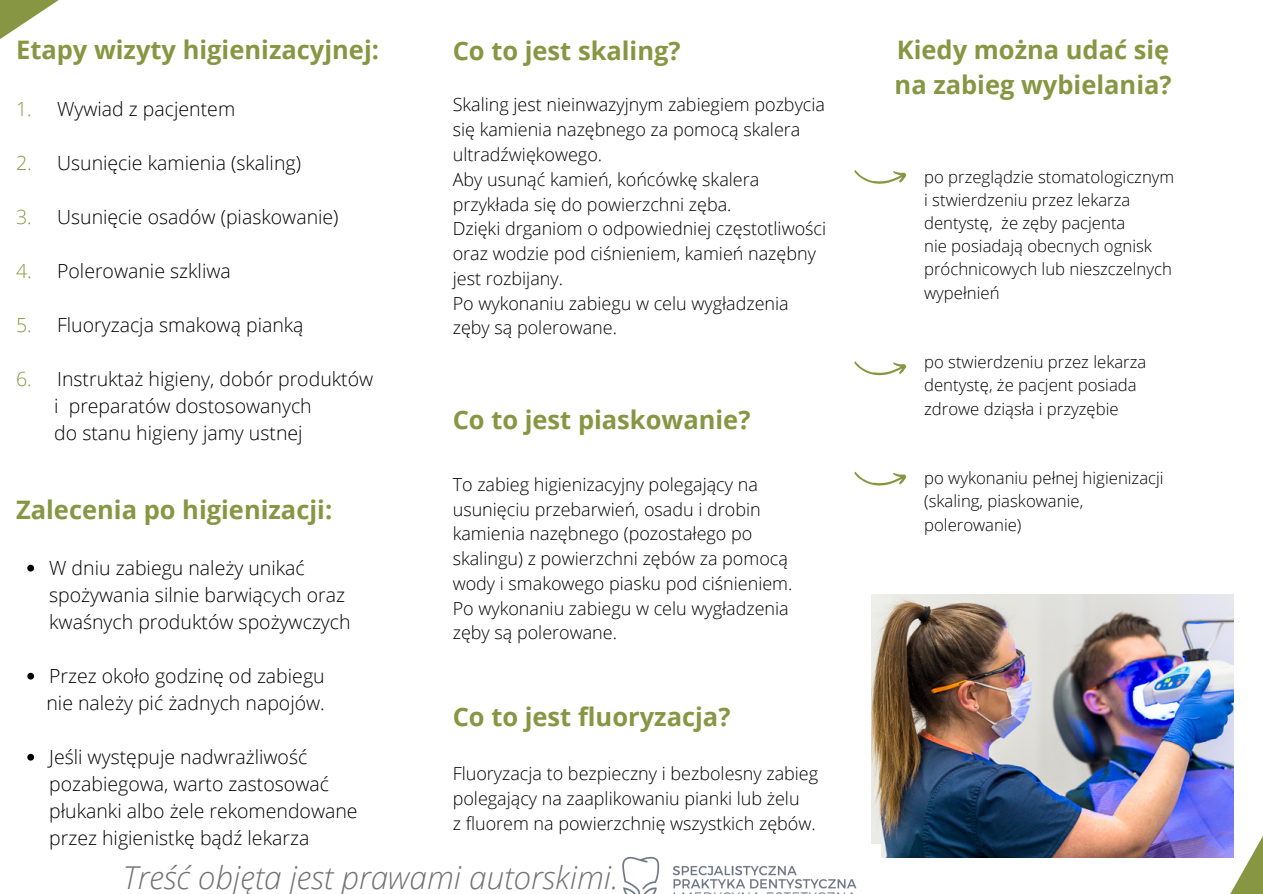
<style>
.page{position:relative;width:1263px;height:894px;background:#fff}
.page>*{position:absolute;margin:0;border:0;box-sizing:border-box;transform-origin:0 0}
.t1{font:italic 300 31.5px "Open Sans";color:#737373}
.t2{font:700 25.5px "Open Sans";color:#879642}
.t3{font:300 19.5px/27px "Open Sans";color:#000}
.t4{font:300 18px/24.8px "Open Sans";color:#000}
.t5{font:300 16.8px/23.1px "Open Sans";color:#000}
.s1{color:#879642}
</style>
<div class="page">
<svg style="left:27px;top:564px;width:7px;height:7px"></svg>
<svg style="left:27px;top:672px;width:7px;height:7px"></svg>
<svg style="left:27px;top:753px;width:7px;height:7px"></svg>
<svg style="left:0;top:0;width:59px;height:39px"></svg>
<svg style="left:854px;top:170px;width:53px;height:14px"></svg>
<svg style="left:854px;top:361px;width:53px;height:14px"></svg>
<svg style="left:854px;top:471px;width:53px;height:15px"></svg>
<img style="left:871px;top:594px;width:363px;height:263px">
<img style="left:1107px;top:726px;width:156px;height:167px">
<img style="left:622px;top:843px;width:258px;height:50px">
<p class="t2" style="left:16px;top:32px;width:364px">Etapy wizyty higienizacyjnej:</p>
<p class="t3" style="left:16px;top:94px;width:221px"><span class="s1">1.</span> Wywiad z pacjentem</p>
<p class="t3" style="left:16px;top:148px;width:286px"><span class="s1">2.</span> Usunięcie kamienia (skaling)</p>
<p class="t3" style="left:16px;top:202px;width:324px"><span class="s1">3.</span> Usunięcie osadów (piaskowanie)</p>
<p class="t3" style="left:16px;top:256px;width:216px"><span class="s1">4.</span> Polerowanie szkliwa</p>
<p class="t3" style="left:16px;top:310px;width:289px"><span class="s1">5.</span> Fluoryzacja smakową pianką</p>
<p class="t3" style="left:16px;top:364px;width:359px"><span class="s1">6.</span> Instruktaż higieny, dobór produktów</p>
<p class="t3" style="left:54px;top:391px;width:259px">i preparatów dostosowanych</p>
<p class="t3" style="left:54px;top:418px;width:250px">do stanu higieny jamy ustnej</p>
<p class="t2" style="left:16px;top:491px;width:318px">Zalecenia po higienizacji:</p>
<p class="t3" style="left:49px;top:553px;width:303px">W dniu zabiegu należy unikać spożywania silnie barwiących oraz kwaśnych produktów spożywczych</p>
<p class="t3" style="left:49px;top:661px;width:277px">Przez około godzinę od zabiegu</p>
<p class="t3" style="left:46px;top:688px;width:280px">nie należy pić żadnych napojów.</p>
<p class="t3" style="left:49px;top:742px;width:310px">Jeśli występuje nadwrażliwość pozabiegowa, warto zastosować płukanki albo żele rekomendowane przez higienistkę bądź lekarza</p>
<p class="t2" style="left:453px;top:32px;width:229px">Co to jest skaling?</p>
<p class="t4" style="left:453px;top:92px;width:374px">Skaling jest nieinwazyjnym zabiegiem pozbycia się kamienia nazębnego za pomocą skalera ultradźwiękowego.</p>
<p class="t4" style="left:453px;top:166px;width:308px">Aby usunąć kamień, końcówkę skalera przykłada się do powierzchni zęba.</p>
<p class="t4" style="left:453px;top:216px;width:375px">Dzięki drganiom o odpowiedniej częstotliwości oraz wodzie pod ciśnieniem, kamień nazębny jest rozbijany.</p>
<p class="t4" style="left:453px;top:290px;width:337px">Po wykonaniu zabiegu w celu wygładzenia zęby są polerowane.</p>
<p class="t2" style="left:453px;top:401px;width:299px">Co to jest piaskowanie?</p>
<p class="t4" style="left:453px;top:471px;width:341px">To zabieg higienizacyjny polegający na usunięciu przebarwień, osadu i drobin kamienia nazębnego (pozostałego po skalingu) z powierzchni zębów za pomocą wody i smakowego piasku pod ciśnieniem.</p>
<p class="t4" style="left:453px;top:595px;width:337px">Po wykonaniu zabiegu w celu wygładzenia zęby są polerowane.</p>
<p class="t2" style="left:453px;top:698px;width:279px">Co to jest fluoryzacja?</p>
<p class="t4" style="left:453px;top:760px;width:367px">Fluoryzacja to bezpieczny i bezbolesny zabieg polegający na zaaplikowaniu pianki lub żelu</p>
<p class="t4" style="left:453px;top:810px;width:364px">z fluorem na powierzchnię wszystkich zębów.</p>
<p class="t1" style="left:123px;top:854px;width:497px">Treść objęta jest prawami autorskimi.</p>
<p class="t2" style="left:897px;top:32px;width:274px">Kiedy można udać się</p>
<p class="t2" style="left:895px;top:67px;width:279px">na zabieg wybielania?</p>
<p class="t5" style="left:924px;top:164px;width:252px">po przeglądzie stomatologicznym</p>
<p class="t5" style="left:924px;top:188px;width:208px">i stwierdzeniu przez lekarza dentystę, że zęby pacjenta</p>
<p class="t5" style="left:924px;top:234px;width:249px">nie posiadają obecnych ognisk próchnicowych lub nieszczelnych wypełnień</p>
<p class="t5" style="left:924px;top:350px;width:224px">po stwierdzeniu przez lekarza dentystę, że pacjent posiada zdrowe dziąsła i przyzębie</p>
<p class="t5" style="left:924px;top:466px;width:241px">po wykonaniu pełnej higienizacji</p>
<p class="t5" style="left:924px;top:489px;width:161px">(skaling, piaskowanie, polerowanie)</p>
</div>
